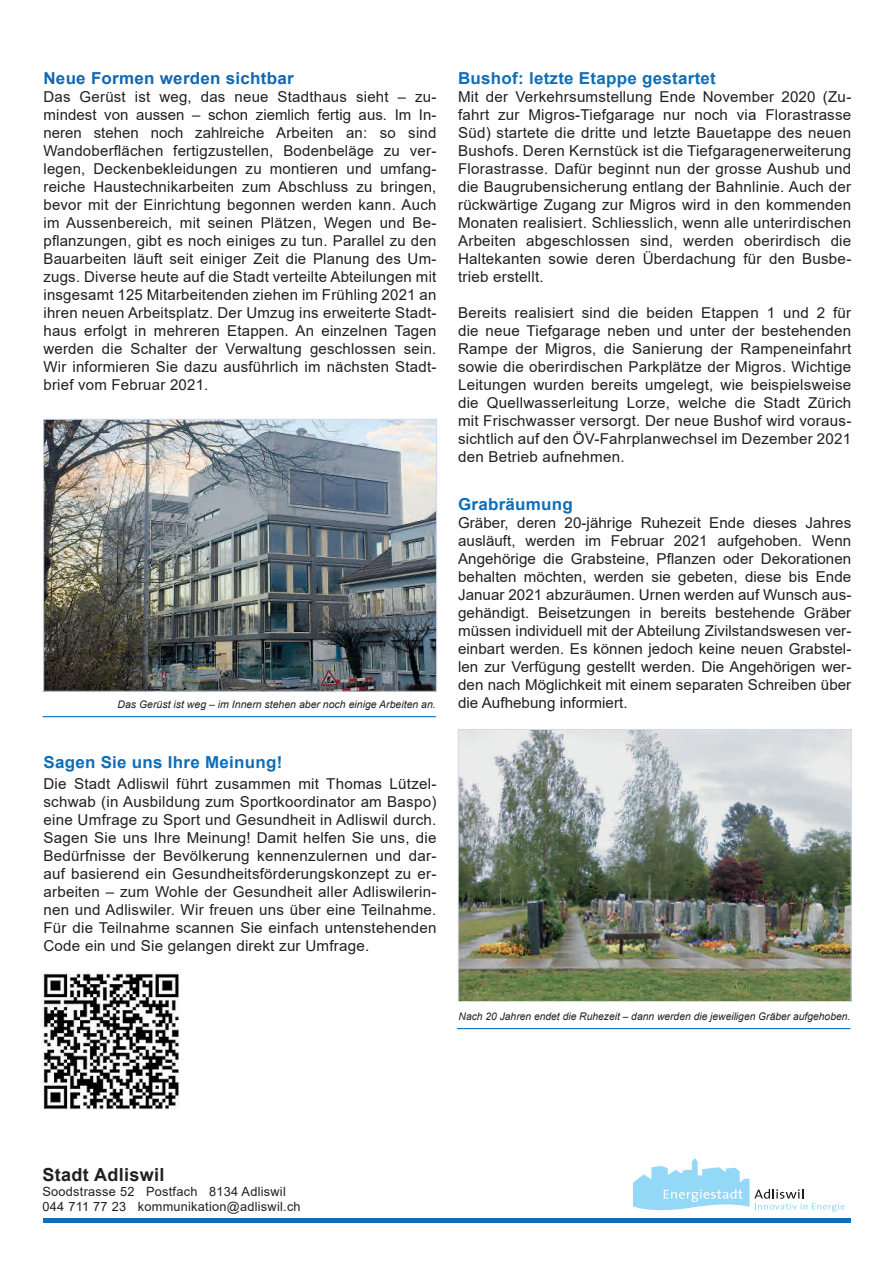
<style>
.page{position:relative;width:893px;height:1263px;background:#fff}
.page>*{position:absolute;margin:0;border:0;box-sizing:border-box;transform-origin:0 0}
.Lauftext_richtig{font:700 18px "Arial";letter-spacing:.02em;color:#231f20}
.Lauftext_richtig-2{font:700 16.5px "Arial";letter-spacing:.015em;color:#0e6eb8}
.Lauftext_richtig-3{font:700 16.5px "Arial";letter-spacing:.015em;color:#1167b3}
.Lauftext_richtig-4{font:15px/18px "Arial";letter-spacing:.015em;color:#231f20;text-align:justify}
.Lauftext_richtig-5{font:12.75px "Arial";letter-spacing:.02em;color:#231f20}
.Bildlegende{font:italic 10.5px "Arial";color:#231f20}
</style>
<div class="page">
<div style="left:43px;top:1218px;width:807px;height:5px;background:#0e6eb8"></div>
<svg style="left:633px;top:1158px;width:212px;height:54px"></svg>
<img style="left:45px;top:421px;width:390px;height:268px">
<div style="left:43px;top:419px;width:394px;height:272px;border:1px solid #d4daee"></div>
<img style="left:460px;top:731px;width:389px;height:269px">
<div style="left:458px;top:729px;width:393px;height:273px;border:1px solid #d4daee"></div>
<hr style="left:457px;top:1028px;width:393px;height:1px;background:#0e6eb8">
<hr style="left:43px;top:716px;width:393px;height:1px;background:#0e6eb8">
<img style="left:42px;top:971px;width:138px;height:139px">
<p class="Lauftext_richtig-3" style="left:43px;top:67px;width:252px">Neue Formen werden sichtbar</p>
<p class="Lauftext_richtig-4" style="left:43px;top:88px;width:394px">Das Gerüst ist weg, das neue Stadthaus sieht – zu&shy;mindest von aussen – schon ziemlich fertig aus. Im In&shy;neren stehen noch zahlreiche Arbeiten an: so sind Wandoberflächen fertigzustellen, Bodenbeläge zu ver&shy;legen, Deckenbekleidungen zu montieren und umfang&shy;reiche Haustechnikarbeiten zum Abschluss zu bringen, bevor mit der Einrichtung begonnen werden kann. Auch im Aussenbereich, mit seinen Plätzen, Wegen und Be&shy;pflanzungen, gibt es noch einiges zu tun. Parallel zu den Bauarbeiten läuft seit einiger Zeit die Planung des Um&shy;zugs. Diverse heute auf die Stadt verteilte Abteilungen mit insgesamt 125 Mitarbeitenden ziehen im Frühling 2021 an ihren neuen Arbeitsplatz. Der Umzug ins erweiterte Stadt&shy;haus erfolgt in mehreren Etappen. An einzelnen Tagen werden die Schalter der Verwaltung geschlossen sein.<br>Wir informieren Sie dazu ausführlich im nächsten Stadt&shy;brief vom Februar 2021.</p>
<p class="Bildlegende" style="left:118px;top:697px;width:320px">Das Gerüst ist weg – im Innern stehen aber noch einige Arbeiten an.</p>
<p class="Lauftext_richtig-2" style="left:43px;top:751px;width:240px">Sagen Sie uns Ihre Meinung!</p>
<p class="Lauftext_richtig-4" style="left:43px;top:775px;width:395px">Die Stadt Adliswil führt zusammen mit Thomas Lützel&shy;schwab (in Ausbildung zum Sportkoordinator am Baspo) eine Umfrage zu Sport und Gesundheit in Adliswil durch.<br>Sagen Sie uns Ihre Meinung! Damit helfen Sie uns, die Bedürfnisse der Bevölkerung kennenzulernen und dar&shy;auf basierend ein Gesundheitsförderungskonzept zu er&shy;arbeiten – zum Wohle der Gesundheit aller Adliswilerin&shy;nen und Adliswiler. Wir freuen uns über eine Teilnahme.<br>Für die Teilnahme scannen Sie einfach untenstehenden Code ein und Sie gelangen direkt zur Umfrage.</p>
<p class="Lauftext_richtig-2" style="left:458px;top:67px;width:259px">Bushof: letzte Etappe gestartet</p>
<p class="Lauftext_richtig-4" style="left:458px;top:88px;width:395px">Mit der Verkehrsumstellung Ende November 2020 (Zu&shy;fahrt zur Migros-Tiefgarage nur noch via Florastrasse Süd) startete die dritte und letzte Bauetappe des neuen Bushofs. Deren Kernstück ist die Tiefgaragenerweiterung Florastrasse. Dafür beginnt nun der grosse Aushub und die Baugrubensicherung entlang der Bahnlinie. Auch der rückwärtige Zugang zur Migros wird in den kommenden Monaten realisiert. Schliesslich, wenn alle unterirdischen Arbeiten abgeschlossen sind, werden oberirdisch die Haltekanten sowie deren Überdachung für den Busbe&shy;trieb erstellt.</p>
<p class="Lauftext_richtig-4" style="left:458px;top:304px;width:395px">Bereits realisiert sind die beiden Etappen 1 und 2 für die neue Tiefgarage neben und unter der bestehenden Rampe der Migros, die Sanierung der Rampeneinfahrt sowie die oberirdischen Parkplätze der Migros. Wichtige Leitungen wurden bereits umgelegt, wie beispielsweise die Quellwasserleitung Lorze, welche die Stadt Zürich mit Frischwasser versorgt. Der neue Bushof wird voraus&shy;sichtlich auf den ÖV-Fahrplanwechsel im Dezember 2021 den Betrieb aufnehmen.</p>
<p class="Lauftext_richtig-2" style="left:458px;top:493px;width:116px">Grabräumung</p>
<p class="Lauftext_richtig-4" style="left:458px;top:514px;width:395px">Gräber, deren 20-jährige Ruhezeit Ende dieses Jahres ausläuft, werden im Februar 2021 aufgehoben. Wenn Angehörige die Grabsteine, Pflanzen oder Dekorationen behalten möchten, werden sie gebeten, diese bis Ende Januar 2021 abzuräumen. Urnen werden auf Wunsch aus&shy;gehändigt. Beisetzungen in bereits bestehende Gräber müssen individuell mit der Abteilung Zivilstandswesen ver&shy;einbart werden. Es können jedoch keine neuen Grabstel&shy;len zur Verfügung gestellt werden. Die Angehörigen wer&shy;den nach Möglichkeit mit einem separaten Schreiben über die Aufhebung informiert.</p>
<p class="Bildlegende" style="left:459px;top:1009px;width:393px">Nach 20 Jahren endet die Ruhezeit – dann werden die jeweiligen Gräber aufgehoben.</p>
<p class="Lauftext_richtig" style="left:43px;top:1162px;width:124px">Stadt Adliswil</p>
<p class="Lauftext_richtig-5" style="left:43px;top:1183px;width:245px">Soodstrasse 52 Postfach 8134 Adliswil</p>
<p class="Lauftext_richtig-5" style="left:43px;top:1198px;width:260px">044 711 77 23 kommunikation@adliswil.ch</p>
</div>
